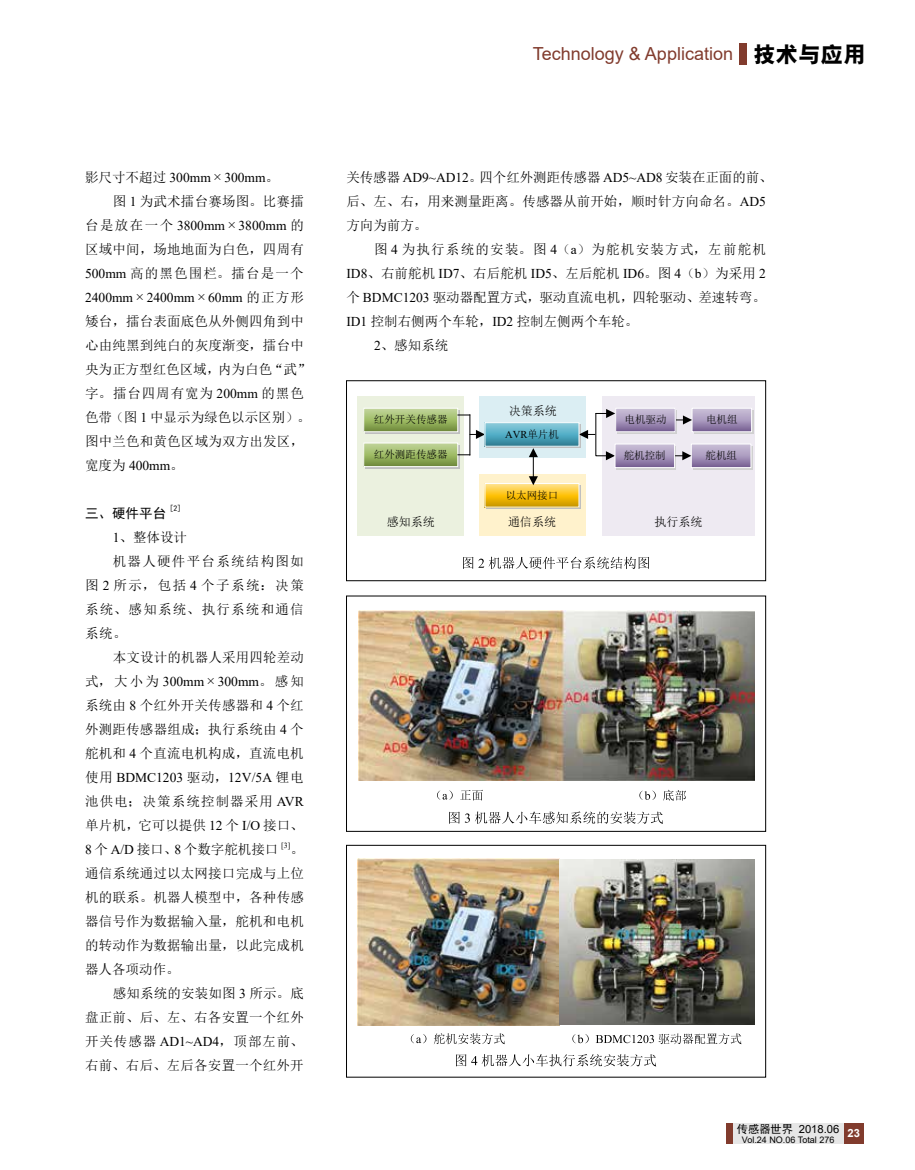
<style>
.page{position:relative;width:915px;height:1170px;background:#fff}
.page>*{position:absolute;margin:0;border:0;box-sizing:border-box;transform-origin:0 0}
.t1{font:18px "Arial";color:#813b2d}
.t2{font:13.5px/24px "Sim Sun";letter-spacing:.015em;color:#000;text-align:justify}
.t3{font:13.5px "Times New Roman";color:#000}
.t4{font:13.5px "Sim Sun";letter-spacing:.095em;color:#000}
.t5{font:13.5px "Sim Sun";letter-spacing:.09em;color:#000}
.t6{font:13.5px "Sim Sun";letter-spacing:.115em;color:#000}
.t7{font:13.5px "Sim Hei";color:#000}
.t8{font:12px "Sim Sun";color:#000}
.t9{font:11.25px "Arial";color:#000}
.t10{font:700 11.25px "Arial";color:#fff}
.t11{font:10.5px "Sim Sun";color:#000}
.t12{font:10.5px "Times New Roman";color:#000}
.t13{font:9px "Arial";color:#000}
.t14{font:7.8px "Sim Hei";color:#000}
.t15{font:7.8px "Times New Roman";color:#000}
.s1{font-family:"Sim Sun"}
.s2{font-family:"H Ye 1 gj"}
.s3{font-family:"Times New Roman"}
.s4{font-family:"H Yb 9 gj";font-size:22.5px;color:#000}
.s5{font-family:"Sim Hei"}
</style>
<div class="page">
<div style="left:843px;top:1123px;width:20px;height:20px;background:#813b2d"></div>
<div style="left:732px;top:1123px;width:111px;height:20px;background:#e6e6e6"></div>
<div style="left:725px;top:1123px;width:7px;height:20px;background:#813b2d"></div>
<div style="left:739px;top:43px;width:7px;height:22px;background:#813b2d"></div>
<div style="left:478px;top:396px;width:107px;height:62px;background:#dbeef3"></div>
<div style="left:602px;top:396px;width:152px;height:139px;background:#eeeaf2"></div>
<div style="left:357px;top:396px;width:106px;height:139px;background:#ebf1df"></div>
<div style="left:478px;top:474px;width:107px;height:62px;background:#fff2cc"></div>
<svg style="left:365px;top:410px;width:94px;height:23px;background:#9fb86e"></svg>
<div style="left:365px;top:445px;width:94px;height:23px;background:#bfbfbf"></div>
<svg style="left:486px;top:424px;width:94px;height:24px;background:#62aec2"></svg>
<div style="left:486px;top:485px;width:94px;height:24px;background:#e7d6a0"></div>
<svg style="left:693px;top:410px;width:60px;height:23px"></svg>
<svg style="left:693px;top:446px;width:59px;height:23px"></svg>
<svg style="left:617px;top:424px;width:59px;height:9px"></svg>
<svg style="left:616px;top:446px;width:60px;height:23px"></svg>
<div style="left:363px;top:408px;width:95px;height:24px;border:1px solid #fff"></div>
<img style="left:365px;top:444px;width:91px;height:21px">
<div style="left:363px;top:442px;width:95px;height:25px;border:1px solid #fff"></div>
<img style="left:486px;top:485px;width:91px;height:20px">
<div style="left:484px;top:483px;width:95px;height:24px;border:1px solid #fff"></div>
<div style="left:691px;top:408px;width:60px;height:24px;border:1px solid #fff"></div>
<img style="left:692px;top:445px;width:57px;height:21px">
<div style="left:690px;top:443px;width:61px;height:25px;border:1px solid #fff"></div>
<svg style="left:470px;top:430px;width:14px;height:9px"></svg>
<hr style="left:469px;top:414px;width:1px;height:41px;background:#000">
<svg style="left:528px;top:448px;width:9px;height:37px"></svg>
<svg style="left:675px;top:415px;width:16px;height:9px"></svg>
<svg style="left:675px;top:451px;width:16px;height:9px"></svg>
<svg style="left:457px;top:454px;width:12px;height:1px"></svg>
<img style="left:617px;top:410px;width:56px;height:20px">
<div style="left:615px;top:408px;width:60px;height:24px;border:1px solid #fff"></div>
<div style="left:614px;top:443px;width:60px;height:25px;border:1px solid #fff"></div>
<div style="left:484px;top:422px;width:95px;height:24px;border:1px solid #fff"></div>
<svg style="left:578px;top:409px;width:37px;height:51px"></svg>
<svg style="left:457px;top:414px;width:12px;height:1px"></svg>
<div style="left:346px;top:380px;width:419px;height:201px;border:1px solid #000"></div>
<svg style="left:463px;top:556px;width:186px;height:13px"></svg>
<img style="left:358px;top:610px;width:396px;height:170px">
<svg style="left:437px;top:789px;width:46px;height:11px"></svg>
<svg style="left:639px;top:789px;width:46px;height:11px"></svg>
<svg style="left:449px;top:811px;width:213px;height:12px"></svg>
<img style="left:357px;top:858px;width:396px;height:167px">
<div style="left:346px;top:844px;width:419px;height:233px;border:1px solid #000"></div>
<svg style="left:410px;top:1033px;width:94px;height:11px"></svg>
<svg style="left:572px;top:1033px;width:169px;height:11px"></svg>
<svg style="left:456px;top:1054px;width:200px;height:12px"></svg>
<p class="t3" style="left:85px;top:168px;width:195px"><span class="s1">影尺寸不超过</span> 300mm<span class="s2">×</span>300mm<span class="s1">。</span></p>
<p class="t2" style="left:113px;top:189px;width:192px">图 <span class="s3">1</span> 为武术擂台赛场图。比赛擂</p>
<p class="t3" style="left:85px;top:216px;width:220px"><span class="s1">台是放在一个</span> 3800mm<span class="s2">×</span>3800mm <span class="s1">的</span></p>
<p class="t2" style="left:85px;top:237px;width:220px">区域中间，场地地面为白色，四周有<br><span class="s3">500mm</span> 高的黑色围栏。擂台是一个</p>
<p class="t3" style="left:85px;top:288px;width:220px">2400mm<span class="s2">×</span>2400mm<span class="s2">×</span>60mm <span class="s1">的正方形</span></p>
<p class="t2" style="left:85px;top:309px;width:227px;text-align:left">矮台，擂台表面底色从外侧四角到中心由纯黑到纯白的灰度渐变，擂台中央为正方型红色区域，内为白色“武”字。擂台四周有宽为 <span class="s3">200mm</span> 的黑色色带（图 <span class="s3">1</span> 中显示为绿色以示区别）。图中兰色和黄色区域为双方出发区，</p>
<p class="t3" style="left:85px;top:456px;width:100px"><span class="s1">宽度为</span> 400mm<span class="s1">。</span></p>
<p class="t7" style="left:85px;top:506px;width:82px">三、硬件平台</p>
<p class="t14" style="left:169px;top:504px;width:13px">[2]</p>
<p class="t2" style="left:113px;top:525px;width:76px"><span class="s3">1</span>、整体设计</p>
<p class="t4" style="left:113px;top:554px;width:192px">机器人硬件平台系统结构图如</p>
<p class="t6" style="left:85px;top:578px;width:220px">图 <span class="s3">2</span> 所示，包括 <span class="s3">4</span> 个子系统：决策</p>
<p class="t4" style="left:85px;top:602px;width:220px">系统、感知系统、执行系统和通信</p>
<p class="t2" style="left:85px;top:621px;width:43px">系统。</p>
<p class="t2" style="left:113px;top:645px;width:192px">本文设计的机器人采用四轮差动</p>
<p class="t3" style="left:85px;top:672px;width:220px"><span class="s1">式，大小为</span> 300mm<span class="s2">×</span>300mm<span class="s1">。感知</span></p>
<p class="t2" style="left:85px;top:693px;width:220px">系统由 <span class="s3">8</span> 个红外开关传感器和 <span class="s3">4</span> 个红外测距传感器组成；执行系统由 <span class="s3">4</span> 个舵机和 <span class="s3">4</span> 个直流电机构成，直流电机</p>
<p class="t3" style="left:85px;top:768px;width:220px"><span class="s1">使用</span> BDMC1203 <span class="s1">驱动，</span>12V/5A <span class="s1">锂电</span></p>
<p class="t2" style="left:85px;top:789px;width:220px">池供电；决策系统控制器采用 <span class="s3">AVR</span>单片机，它可以提供 <span class="s3">12</span> 个 <span class="s3">I/O</span> 接口、<span class="s3">8</span> 个 <span class="s3">A/D</span> 接口、<span class="s3">8</span> 个数字舵机接口</p>
<p class="t15" style="left:281px;top:839px;width:11px">[3]</p>
<p class="t2" style="left:85px;top:837px;width:220px;text-indent:205px">。通信系统通过以太网接口完成与上位机的联系。机器人模型中，各种传感器信号作为数据输入量，舵机和电机的转动作为数据输出量，以此完成机器人各项动作。</p>
<p class="t2" style="left:85px;top:981px;width:220px;text-indent:28px">感知系统的安装如图 <span class="s3">3</span> 所示。底盘正前、后、左、右各安置一个红外开关传感器 <span class="s3">AD1~AD4</span>，顶部左前、右前、右后、左后各安置一个红外开</p>
<h1 class="t1" style="left:532px;top:41px;width:334px">Technology &amp; Application <span class="s4">技术与应用</span></h1>
<p class="t2" style="left:346px;top:165px;width:427px;text-align:left">关传感器 <span class="s3">AD9~AD12</span>。四个红外测距传感器 <span class="s3">AD5~AD8</span> 安装在正面的前、后、左、右，用来测量距离。传感器从前开始，顺时针方向命名。<span class="s3">AD5</span>方向为前方。</p>
<p class="t5" style="left:374px;top:242px;width:393px">图 <span class="s3">4</span> 为执行系统的安装。图 <span class="s3">4</span>（<span class="s3">a</span>）为舵机安装方式，左前舵机</p>
<p class="t2" style="left:346px;top:261px;width:421px"><span class="s3">ID8</span>、右前舵机 <span class="s3">ID7</span>、右后舵机 <span class="s3">ID5</span>、左后舵机 <span class="s3">ID6</span>。图 <span class="s3">4</span>（<span class="s3">b</span>）为采用 <span class="s3">2</span></p>
<p class="t2" style="left:346px;top:285px;width:421px">个 <span class="s3">BDMC1203</span> 驱动器配置方式，驱动直流电机，四轮驱动、差速转弯。</p>
<p class="t2" style="left:346px;top:309px;width:293px"><span class="s3">ID1</span> 控制右侧两个车轮，<span class="s3">ID2</span> 控制左侧两个车轮。</p>
<p class="t2" style="left:374px;top:333px;width:76px"><span class="s3">2</span>、感知系统</p>
<p class="t11" style="left:374px;top:414px;width:75px">红外开关传感器</p>
<p class="t11" style="left:374px;top:449px;width:75px">红外测距传感器</p>
<p class="t8" style="left:370px;top:415px;width:85px">红外开关传感器</p>
<p class="t8" style="left:370px;top:450px;width:85px">红外测距传感器</p>
<p class="t8" style="left:508px;top:404px;width:49px">决策系统</p>
<p class="t12" style="left:505px;top:427px;width:55px">AVR<span class="s1">单片机</span></p>
<p class="t8" style="left:509px;top:429px;width:49px">决策系统</p>
<p class="t11" style="left:505px;top:490px;width:54px">以太网接口</p>
<p class="t8" style="left:503px;top:490px;width:61px">以太网接口</p>
<p class="t11" style="left:624px;top:414px;width:44px">电机驱动</p>
<p class="t11" style="left:623px;top:450px;width:44px">舵机控制</p>
<p class="t8" style="left:623px;top:415px;width:49px">电机驱动</p>
<p class="t8" style="left:622px;top:451px;width:49px">舵机控制</p>
<p class="t11" style="left:705px;top:414px;width:33px">电机组</p>
<p class="t11" style="left:705px;top:450px;width:33px">舵机组</p>
<p class="t8" style="left:705px;top:415px;width:37px">电机组</p>
<p class="t8" style="left:704px;top:451px;width:37px">舵机组</p>
<p class="t8" style="left:386px;top:516px;width:49px">感知系统</p>
<p class="t8" style="left:508px;top:516px;width:49px">通信系统</p>
<p class="t8" style="left:654px;top:516px;width:49px">执行系统</p>
<p class="t9" style="left:736px;top:1120px;width:104px"><span class="s5">传感器世界</span> 2018.06</p>
<p class="t13" style="left:741px;top:1133px;width:94px">Vol.24 NO.06 Total 276</p>
<p class="t10" style="left:847px;top:1125px;width:14px">23</p>
</div>
